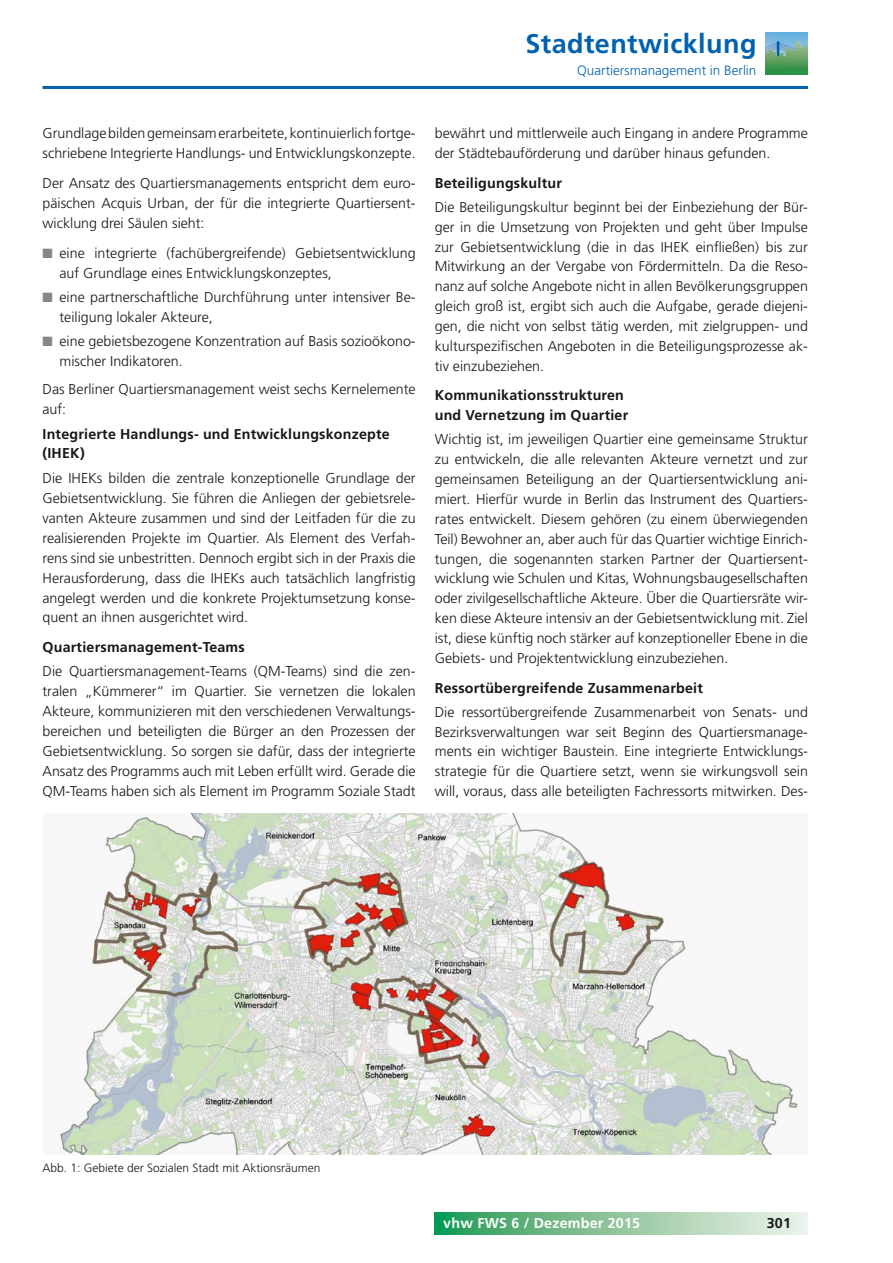
<style>
.page{position:relative;width:893px;height:1263px;background:#fff}
.page>*{position:absolute;margin:0;border:0;box-sizing:border-box;transform-origin:0 0}
.t1{font:700 27px "Frutiger LT";letter-spacing:.015em;color:#0062ae}
.t2{font:300 14.25px/19.8px "Frutiger LT";color:#181716}
.t3{font:700 14.25px/19.8px "Frutiger LT";letter-spacing:.015em;color:#181716}
.t4{font:700 14.25px "Frutiger LT";letter-spacing:.015em;color:#fff}
.t5{font:300 13.5px "Frutiger LT";color:#0062ae}
.t6{font:300 12px "Frutiger CE";color:#181716}
.s1{color:#868786}
</style>
<div class="page">
<hr style="left:43px;top:86px;width:765px;height:3px;background:#0062ae">
<svg style="left:435px;top:1213px;width:373px;height:21px;background:#8ec69f"></svg>
<img style="left:766px;top:32px;width:42px;height:43px">
<img style="left:57px;top:814px;width:745px;height:340px">
<h1 class="t1" style="left:525px;top:28px;width:233px">Stadtentwicklung</h1>
<p class="t5" style="left:577px;top:62px;width:181px">Quartiersmanagement in Berlin</p>
<p class="t2" style="left:43px;top:123px;width:375px">Grundlage bilden gemeinsam erarbeitete, kontinuierlich fortge&shy;schriebene Integrierte Handlungs- und Entwicklungskonzepte.</p>
<p class="t2" style="left:43px;top:173px;width:375px;text-align:justify">Der Ansatz des Quartiersmanagements entspricht dem euro&shy;päischen Acquis Urban, der für die integrierte Quartiersent&shy;wicklung drei Säulen sieht:</p>
<p class="t2" style="left:60px;top:243px;width:358px;text-indent:-17px"><span class="s1">■</span> eine integrierte (fachübergreifende) Gebietsentwicklung auf Grundlage eines Entwicklungskonzeptes,</p>
<p class="t2" style="left:60px;top:287px;width:358px;text-indent:-17px"><span class="s1">■</span> eine partnerschaftliche Durchführung unter intensiver Be&shy;teiligung lokaler Akteure,</p>
<p class="t2" style="left:60px;top:331px;width:358px;text-indent:-17px"><span class="s1">■</span> eine gebietsbezogene Konzentration auf Basis sozioökono&shy;mischer Indikatoren.</p>
<p class="t2" style="left:43px;top:380px;width:375px">Das Berliner Quartiersmanagement weist sechs Kernelemente auf:</p>
<p class="t3" style="left:43px;top:424px;width:349px">Integrierte Handlungs- und Entwicklungskonzepte (IHEK)</p>
<p class="t2" style="left:43px;top:468px;width:375px;text-align:justify">Die IHEKs bilden die zentrale konzeptionelle Grundlage der Gebietsentwicklung. Sie führen die Anliegen der gebietsrele&shy;vanten Akteure zusammen und sind der Leitfaden für die zu realisierenden Projekte im Quartier. Als Element des Verfah&shy;rens sind sie unbestritten. Dennoch ergibt sich in der Praxis die Herausforderung, dass die IHEKs auch tatsächlich langfristig angelegt werden und die konkrete Projektumsetzung konse&shy;quent an ihnen ausgerichtet wird.</p>
<p class="t3" style="left:43px;top:637px;width:204px">Quartiersmanagement-Teams</p>
<p class="t2" style="left:43px;top:662px;width:375px;text-align:justify">Die Quartiersmanagement-Teams (QM-Teams) sind die zen&shy;tralen „Kümmerer“ im Quartier. Sie vernetzen die lokalen Akteure, kommunizieren mit den verschiedenen Verwaltungs&shy;bereichen und beteiligten die Bürger an den Prozessen der Gebietsentwicklung. So sorgen sie dafür, dass der integrierte Ansatz des Programms auch mit Leben erfüllt wird. Gerade die QM-Teams haben sich als Element im Programm Soziale Stadt</p>
<p class="t2" style="left:435px;top:124px;width:375px">bewährt und mittlerweile auch Eingang in andere Programme der Städtebauförderung und darüber hinaus gefunden.</p>
<p class="t3" style="left:435px;top:173px;width:129px">Beteiligungskultur</p>
<p class="t2" style="left:435px;top:197px;width:375px;text-align:justify">Die Beteiligungskultur beginnt bei der Einbeziehung der Bür&shy;ger in die Umsetzung von Projekten und geht über Impulse zur Gebietsentwicklung (die in das IHEK einfließen) bis zur Mitwirkung an der Vergabe von Fördermitteln. Da die Reso&shy;nanz auf solche Angebote nicht in allen Bevölkerungsgruppen gleich groß ist, ergibt sich auch die Aufgabe, gerade diejeni&shy;gen, die nicht von selbst tätig werden, mit zielgruppen- und kulturspezifischen Angeboten in die Beteiligungsprozesse ak&shy;tiv einzubeziehen.</p>
<p class="t3" style="left:435px;top:386px;width:195px">Kommunikationsstrukturen und Vernetzung im Quartier</p>
<p class="t2" style="left:435px;top:430px;width:375px;text-align:justify">Wichtig ist, im jeweiligen Quartier eine gemeinsame Struktur zu entwickeln, die alle relevanten Akteure vernetzt und zur gemeinsamen Beteiligung an der Quartiersentwicklung ani&shy;miert. Hierfür wurde in Berlin das Instrument des Quartiers&shy;rates entwickelt. Diesem gehören (zu einem überwiegenden Teil) Bewohner an, aber auch für das Quartier wichtige Einrich&shy;tungen, die sogenannten starken Partner der Quartiersent&shy;wicklung wie Schulen und Kitas, Wohnungsbaugesellschaften oder zivilgesellschaftliche Akteure. Über die Quartiersräte wir&shy;ken diese Akteure intensiv an der Gebietsentwicklung mit. Ziel ist, diese künftig noch stärker auf konzeptioneller Ebene in die Gebiets- und Projektentwicklung einzubeziehen.</p>
<p class="t3" style="left:435px;top:678px;width:270px">Ressortübergreifende Zusammenarbeit</p>
<p class="t2" style="left:435px;top:702px;width:375px;text-align:justify">Die ressortübergreifende Zusammenarbeit von Senats- und Bezirksverwaltungen war seit Beginn des Quartiersmanage&shy;ments ein wichtiger Baustein. Eine integrierte Entwicklungs&shy;strategie für die Quartiere setzt, wenn sie wirkungsvoll sein will, voraus, dass alle beteiligten Fachressorts mitwirken. Des-</p>
<p class="t6" style="left:43px;top:1161px;width:280px">Abb. 1: Gebiete der Sozialen Stadt mit Aktionsräumen</p>
<p class="t4" style="left:443px;top:1215px;width:198px">vhw FWS 6 / Dezember 2015</p>
<p class="t3" style="left:767px;top:1213px;width:26px">301</p>
</div>
